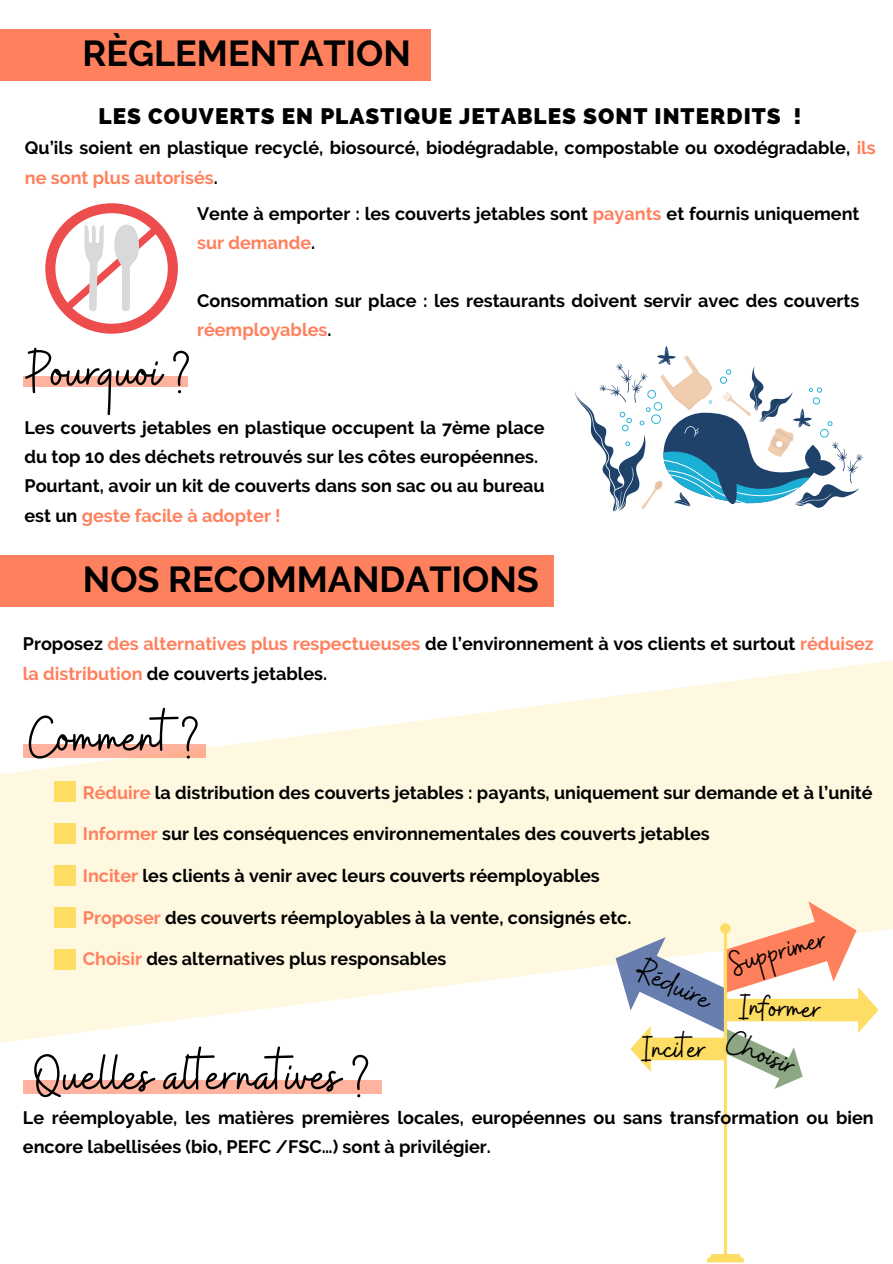
<style>
.page{position:relative;width:893px;height:1264px;background:#fff}
.page>*{position:absolute;margin:0;border:0;box-sizing:border-box;transform-origin:0 0}
.t1{font:60px "Buffalo";color:#000}
.t2{font:36.9px "Buffalo";color:#000}
.t3{font:700 36px "Raleway";color:#000}
.t4{font:800 22.5px "Raleway";letter-spacing:.045em;color:#000}
.t5{font:700 18px/29.2px "Raleway";color:#000}
.s1{color:#ff805d}
</style>
<div class="page">
<div style="left:0;top:554px;width:553px;height:52px;background:#ff805d"></div>
<svg style="left:0;top:661px;width:892px;height:382px;fill:#fef8e0"></svg>
<svg style="left:615px;top:901px;width:263px;height:361px"></svg>
<div style="left:0;top:29px;width:431px;height:52px;background:#ff805d"></div>
<div style="left:23px;top:1080px;width:358px;height:13px;background:#ffb29d"></div>
<div style="left:54px;top:780px;width:21px;height:21px;background:#fedd64"></div>
<div style="left:54px;top:822px;width:21px;height:21px;background:#fedd64"></div>
<div style="left:54px;top:864px;width:21px;height:21px;background:#fedd64"></div>
<div style="left:54px;top:906px;width:21px;height:21px;background:#fedd64"></div>
<div style="left:54px;top:948px;width:21px;height:21px;background:#fedd64"></div>
<div style="left:23px;top:744px;width:183px;height:14px;background:#ffb29d"></div>
<svg style="left:45px;top:203px;width:133px;height:131px"></svg>
<svg style="left:575px;top:346px;width:288px;height:166px"></svg>
<div style="left:23px;top:376px;width:164px;height:10px;background:#ffb29d"></div>
<p class="t3" style="left:83px;top:32px;width:330px">RÈGLEMENTATION</p>
<p class="t4" style="left:99px;top:103px;width:704px">LES COUVERTS EN PLASTIQUE JETABLES SONT INTERDITS !</p>
<p class="t5" style="left:25px;top:133px;width:852px">Qu’ils soient en plastique recyclé, biosourcé, biodégradable, compostable ou oxodégradable, <span class="s1">ils ne sont plus autorisés</span>.</p>
<p class="t5" style="left:197px;top:199px;width:663px">Vente à emporter : les couverts jetables sont <span class="s1">payants</span> et fournis uniquement <span class="s1">sur demande</span>.</p>
<p class="t1" style="left:26px;top:333px;width:165px">Pourquoi ?</p>
<p class="t5" style="left:197px;top:286px;width:663px">Consommation sur place : les restaurants doivent servir avec des couverts <span class="s1">réemployables</span>.</p>
<p class="t5" style="left:24px;top:413px;width:521px">Les couverts jetables en plastique occupent la 7ème place du top 10 des déchets retrouvés sur les côtes européennes.</p>
<p class="t5" style="left:24px;top:471px;width:521px">Pourtant, avoir un kit de couverts dans son sac ou au bureau est un <span class="s1">geste facile à adopter !</span></p>
<p class="t3" style="left:83px;top:558px;width:457px">NOS RECOMMANDATIONS</p>
<p class="t5" style="left:23px;top:629px;width:852px">Proposez <span class="s1">des alternatives plus respectueuses</span> de l’environnement à vos clients et surtout <span class="s1">réduisez la distribution</span> de couverts jetables.</p>
<p class="t1" style="left:29px;top:698px;width:170px">Comment ?</p>
<p class="t5" style="left:83px;top:777px;width:791px"><span class="s1">Réduire</span> la distribution des couverts jetables : payants, uniquement sur demande et à l’unité</p>
<p class="t5" style="left:83px;top:819px;width:628px"><span class="s1">Informer</span> sur les conséquences environnementales des couverts jetables</p>
<p class="t5" style="left:83px;top:861px;width:518px"><span class="s1">Inciter</span> les clients à venir avec leurs couverts réemployables</p>
<p class="t5" style="left:83px;top:902px;width:550px"><span class="s1">Proposer</span> des couverts réemployables à la vente, consignés etc.</p>
<p class="t5" style="left:83px;top:944px;width:365px"><span class="s1">Choisir</span> des alternatives plus responsables</p>
<p class="t2" style="left:724px;top:941px;width:100px;rotate:-16deg">Supprimer</p>
<p class="t2" style="left:739px;top:983px;width:84px;rotate:1deg">Informer</p>
<p class="t2" style="left:649px;top:946px;width:79px;rotate:25deg">Réduire</p>
<p class="t2" style="left:737px;top:1018px;width:73px;rotate:22deg">Choisir</p>
<p class="t2" style="left:641px;top:1024px;width:66px">Inciter</p>
<p class="t1" style="left:34px;top:1037px;width:335px">Quelles alternatives ?</p>
<p class="t5" style="left:23px;top:1102px;width:852px">Le réemployable, les matières premières locales, européennes ou sans transformation ou bien encore labellisées (bio, PEFC /FSC…) sont à privilégier.</p>
</div>
